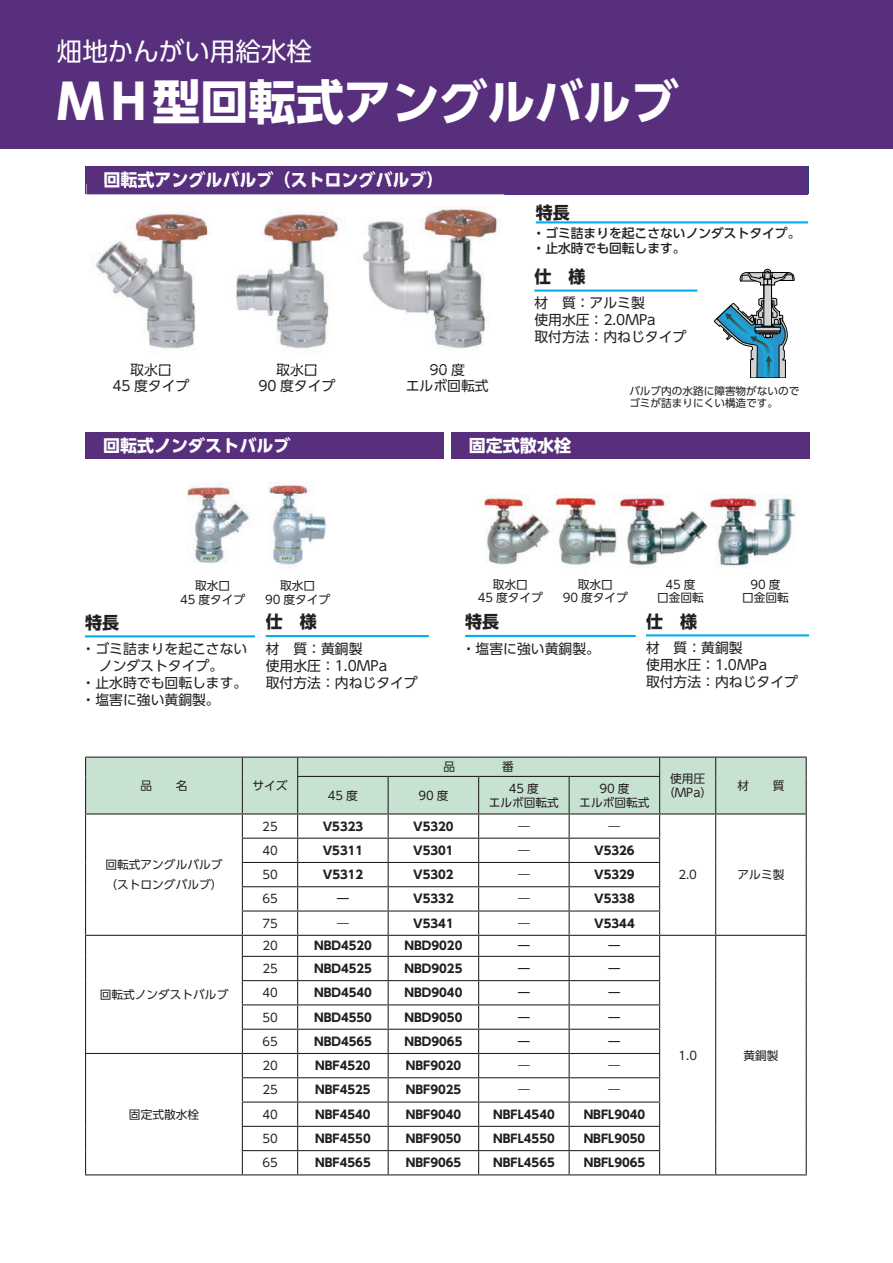
<style>
.page{position:relative;width:893px;height:1263px;background:#fff}
.page>*{position:absolute;margin:0;border:0;box-sizing:border-box;transform-origin:0 0}
.t1{font:700 47.85px "UD Shin Go Pro";color:#fff}
.t2{font:25.5px "UD Shin Go Pro";color:#fff}
.t3{font:700 16.95px "UD Shin Go Pro";color:#fff}
.t4{font:700 16.95px "UD Shin Go Pro";color:#231f20}
.t5{font:13.8px/17px "UD Shin Go Pro";color:#231f20}
.t6{font:500 12.75px/14.9px "UD Shin Go Pro";color:#231f20}
.t7{font:700 11.7px "UD Shin Go Pro";color:#231f20}
.t8{font:11.7px/13.8px "UD Shin Go Pro";color:#231f20;text-align:center}
.t9{font:10.65px/11.7px "UD Shin Go Pro";color:#231f20}
</style>
<div class="page">
<img style="left:187px;top:482px;width:139px;height:84px">
<div style="left:0;top:0;width:893px;height:149px;background:#572f7c"></div>
<div style="left:86px;top:166px;width:722px;height:28px;background:#572f7c"></div>
<hr style="left:534px;top:289px;width:163px;height:3px;background:#00aeef">
<svg style="left:714px;top:269px;width:80px;height:109px"></svg>
<div style="left:85px;top:432px;width:359px;height:27px;background:#572f7c"></div>
<div style="left:451px;top:432px;width:358px;height:27px;background:#572f7c"></div>
<img style="left:484px;top:494px;width:312px;height:74px">
<hr style="left:266px;top:635px;width:163px;height:2px;background:#00aeef">
<hr style="left:646px;top:634px;width:163px;height:2px;background:#00aeef">
<hr style="left:85px;top:756px;width:157px;height:2px;background:#231f20">
<hr style="left:242px;top:756px;width:56px;height:2px;background:#231f20">
<hr style="left:298px;top:756px;width:90px;height:2px;background:#231f20">
<hr style="left:388px;top:756px;width:91px;height:2px;background:#231f20">
<hr style="left:479px;top:756px;width:90px;height:2px;background:#231f20">
<hr style="left:569px;top:756px;width:91px;height:2px;background:#231f20">
<hr style="left:660px;top:756px;width:56px;height:2px;background:#231f20">
<hr style="left:716px;top:756px;width:91px;height:2px;background:#231f20">
<hr style="left:85px;top:1174px;width:157px;height:1px;background:#231f20">
<hr style="left:242px;top:1174px;width:56px;height:1px;background:#231f20">
<hr style="left:298px;top:1174px;width:90px;height:1px;background:#231f20">
<hr style="left:388px;top:1174px;width:91px;height:1px;background:#231f20">
<hr style="left:479px;top:1174px;width:90px;height:1px;background:#231f20">
<hr style="left:569px;top:1174px;width:91px;height:1px;background:#231f20">
<hr style="left:660px;top:1174px;width:56px;height:1px;background:#231f20">
<hr style="left:716px;top:1174px;width:91px;height:1px;background:#231f20">
<svg style="left:85px;top:757px;width:722px;height:417px"></svg>
<hr style="left:242px;top:1150px;width:56px;height:1px;background:#231f20">
<hr style="left:536px;top:221px;width:272px;height:2px;background:#00aeef">
<hr style="left:85px;top:635px;width:170px;height:2px;background:#00aeef">
<hr style="left:465px;top:635px;width:171px;height:2px;background:#00aeef">
<img style="left:86px;top:194px;width:418px;height:173px">
<img style="left:86px;top:184px;width:343px;height:10px">
<img style="left:104px;top:184px;width:327px;height:4px">
<img style="left:131px;top:363px;width:39px;height:4px">
<img style="left:277px;top:363px;width:39px;height:4px">
<svg style="left:430px;top:364px;width:17px;height:3px"></svg>
<img style="left:451px;top:363px;width:14px;height:4px">
<svg style="left:453px;top:363px;width:11px;height:4px"></svg>
<h2 class="t2" style="left:57px;top:31px;width:257px">畑地かんがい用給水栓</h2>
<h1 class="t1" style="left:57px;top:63px;width:623px">ＭＨ型回転式アングルバルブ</h1>
<h3 class="t3" style="left:103px;top:166px;width:342px">回転式アングルバルブ（ストロングバルブ）</h3>
<p class="t5" style="left:112px;top:361px;width:78px;line-height:15.9px;text-align:center">取水口<br>45 度タイプ</p>
<p class="t5" style="left:258px;top:361px;width:78px;line-height:15.9px;text-align:center">取水口<br>90 度タイプ</p>
<p class="t5" style="left:406px;top:361px;width:84px;line-height:15.9px;text-align:center">90 度<br>エルボ回転式</p>
<h3 class="t4" style="left:536px;top:199px;width:36px">特長</h3>
<p class="t6" style="left:533px;top:225px;width:269px">・ゴミ詰まりを起こさないノンダストタイプ。・止水時でも回転します。</p>
<h3 class="t4" style="left:534px;top:263px;width:53px">仕　様</h3>
<p class="t5" style="left:534px;top:294px;width:154px">材　質：アルミ製<br>使用水圧：2.0MPa<br>取付方法：内ねじタイプ</p>
<p class="t9" style="left:629px;top:385px;width:172px">バルブ内の水路に障害物がないのでゴミが詰まりにくい構造です。</p>
<h3 class="t3" style="left:103px;top:431px;width:189px">回転式ノンダストバルブ</h3>
<h3 class="t3" style="left:469px;top:431px;width:104px">固定式散水栓</h3>
<p class="t8" style="left:180px;top:578px;width:67px">取水口<br>45 度タイプ</p>
<p class="t8" style="left:265px;top:578px;width:67px">取水口<br>90 度タイプ</p>
<p class="t8" style="left:478px;top:577px;width:67px">取水口<br>45 度タイプ</p>
<p class="t8" style="left:563px;top:577px;width:67px">取水口<br>90 度タイプ</p>
<p class="t8" style="left:657px;top:577px;width:48px">45 度<br>口金回転</p>
<p class="t8" style="left:742px;top:577px;width:48px">90 度<br>口金回転</p>
<h3 class="t4" style="left:646px;top:607px;width:53px">仕　様</h3>
<h3 class="t4" style="left:266px;top:608px;width:53px">仕　様</h3>
<h3 class="t4" style="left:465px;top:608px;width:36px">特長</h3>
<p class="t5" style="left:462px;top:639px;width:140px">・塩害に強い黄銅製。</p>
<p class="t5" style="left:646px;top:639px;width:154px">材　質：黄銅製<br>使用水圧：1.0MPa<br>取付方法：内ねじタイプ</p>
<h3 class="t4" style="left:85px;top:608px;width:36px">特長</h3>
<p class="t5" style="left:82px;top:640px;width:167px">・ゴミ詰まりを起こさない　ノンダストタイプ。<br>・止水時でも回転します。・塩害に強い黄銅製。</p>
<p class="t5" style="left:266px;top:640px;width:154px">材　質：黄銅製<br>使用水圧：1.0MPa<br>取付方法：内ねじタイプ</p>
<p class="t8" style="left:141px;top:778px;width:48px">品　　名</p>
<p class="t8" style="left:252px;top:778px;width:37px">サイズ</p>
<p class="t8" style="left:663px;top:771px;width:51px">使用圧（MPa）</p>
<p class="t8" style="left:738px;top:778px;width:48px">材　　質</p>
<p class="t8" style="left:328px;top:788px;width:32px">45 度</p>
<p class="t8" style="left:418px;top:788px;width:32px">90 度</p>
<p class="t8" style="left:489px;top:781px;width:72px">45 度<br>エルボ回転式</p>
<p class="t8" style="left:579px;top:781px;width:72px">90 度<br>エルボ回転式</p>
<p class="t8" style="left:106px;top:854px;width:118px;line-height:20.4px;text-align:left">回転式アングルバルブ（ストロングバルブ）</p>
<p class="t8" style="left:100px;top:987px;width:130px">回転式ノンダストバルブ</p>
<p class="t8" style="left:129px;top:1107px;width:72px">固定式散水栓</p>
<p class="t8" style="left:262px;top:819px;width:17px">25</p>
<p class="t7" style="left:323px;top:816px;width:42px">V5323</p>
<p class="t7" style="left:413px;top:816px;width:42px">V5320</p>
<p class="t8" style="left:518px;top:819px;width:13px">―</p>
<p class="t8" style="left:609px;top:819px;width:13px">―</p>
<p class="t8" style="left:262px;top:843px;width:17px">40</p>
<p class="t7" style="left:323px;top:841px;width:42px">V5311</p>
<p class="t7" style="left:413px;top:841px;width:42px">V5301</p>
<p class="t8" style="left:518px;top:843px;width:13px">―</p>
<p class="t7" style="left:594px;top:841px;width:42px">V5326</p>
<p class="t8" style="left:262px;top:867px;width:17px">50</p>
<p class="t7" style="left:323px;top:865px;width:42px">V5312</p>
<p class="t7" style="left:413px;top:865px;width:42px">V5302</p>
<p class="t8" style="left:518px;top:867px;width:13px">―</p>
<p class="t7" style="left:594px;top:865px;width:42px">V5329</p>
<p class="t8" style="left:262px;top:892px;width:17px">65</p>
<p class="t7" style="left:337px;top:889px;width:13px">―</p>
<p class="t7" style="left:413px;top:889px;width:42px">V5332</p>
<p class="t8" style="left:518px;top:892px;width:13px">―</p>
<p class="t7" style="left:594px;top:889px;width:42px">V5338</p>
<p class="t8" style="left:262px;top:916px;width:17px">75</p>
<p class="t8" style="left:337px;top:916px;width:13px">―</p>
<p class="t7" style="left:413px;top:914px;width:42px">V5341</p>
<p class="t8" style="left:518px;top:916px;width:13px">―</p>
<p class="t7" style="left:594px;top:914px;width:42px">V5344</p>
<p class="t8" style="left:262px;top:938px;width:17px">20</p>
<p class="t7" style="left:314px;top:936px;width:59px">NBD4520</p>
<p class="t7" style="left:405px;top:936px;width:59px">NBD9020</p>
<p class="t7" style="left:518px;top:936px;width:13px">―</p>
<p class="t7" style="left:609px;top:936px;width:13px">―</p>
<p class="t8" style="left:262px;top:961px;width:17px">25</p>
<p class="t7" style="left:314px;top:959px;width:59px">NBD4525</p>
<p class="t7" style="left:405px;top:959px;width:59px">NBD9025</p>
<p class="t7" style="left:518px;top:959px;width:13px">―</p>
<p class="t7" style="left:609px;top:959px;width:13px">―</p>
<p class="t8" style="left:262px;top:985px;width:17px">40</p>
<p class="t7" style="left:314px;top:983px;width:59px">NBD4540</p>
<p class="t7" style="left:405px;top:983px;width:59px">NBD9040</p>
<p class="t7" style="left:518px;top:983px;width:13px">―</p>
<p class="t7" style="left:609px;top:983px;width:13px">―</p>
<p class="t8" style="left:262px;top:1010px;width:17px">50</p>
<p class="t7" style="left:314px;top:1007px;width:59px">NBD4550</p>
<p class="t7" style="left:405px;top:1007px;width:59px">NBD9050</p>
<p class="t7" style="left:518px;top:1007px;width:13px">―</p>
<p class="t7" style="left:609px;top:1007px;width:13px">―</p>
<p class="t8" style="left:262px;top:1034px;width:17px">65</p>
<p class="t7" style="left:314px;top:1032px;width:59px">NBD4565</p>
<p class="t7" style="left:405px;top:1032px;width:59px">NBD9065</p>
<p class="t7" style="left:518px;top:1032px;width:13px">―</p>
<p class="t7" style="left:609px;top:1032px;width:13px">―</p>
<p class="t8" style="left:262px;top:1058px;width:17px">20</p>
<p class="t7" style="left:315px;top:1056px;width:57px">NBF4520</p>
<p class="t7" style="left:406px;top:1056px;width:57px">NBF9020</p>
<p class="t8" style="left:518px;top:1058px;width:13px">―</p>
<p class="t8" style="left:609px;top:1058px;width:13px">―</p>
<p class="t8" style="left:262px;top:1083px;width:17px">25</p>
<p class="t7" style="left:315px;top:1080px;width:57px">NBF4525</p>
<p class="t7" style="left:406px;top:1080px;width:57px">NBF9025</p>
<p class="t8" style="left:518px;top:1083px;width:13px">―</p>
<p class="t8" style="left:609px;top:1083px;width:13px">―</p>
<p class="t8" style="left:262px;top:1107px;width:17px">40</p>
<p class="t7" style="left:315px;top:1105px;width:57px">NBF4540</p>
<p class="t7" style="left:406px;top:1105px;width:57px">NBF9040</p>
<p class="t7" style="left:493px;top:1105px;width:63px">NBFL4540</p>
<p class="t7" style="left:584px;top:1105px;width:63px">NBFL9040</p>
<p class="t8" style="left:262px;top:1131px;width:17px">50</p>
<p class="t7" style="left:315px;top:1129px;width:57px">NBF4550</p>
<p class="t7" style="left:406px;top:1129px;width:57px">NBF9050</p>
<p class="t7" style="left:493px;top:1129px;width:63px">NBFL4550</p>
<p class="t7" style="left:584px;top:1129px;width:63px">NBFL9050</p>
<p class="t8" style="left:262px;top:1155px;width:17px">65</p>
<p class="t7" style="left:315px;top:1153px;width:57px">NBF4565</p>
<p class="t7" style="left:406px;top:1153px;width:57px">NBF9065</p>
<p class="t7" style="left:493px;top:1153px;width:63px">NBFL4565</p>
<p class="t7" style="left:584px;top:1153px;width:63px">NBFL9065</p>
<p class="t8" style="left:678px;top:867px;width:20px">2.0</p>
<p class="t8" style="left:738px;top:867px;width:48px">アルミ製</p>
<p class="t8" style="left:678px;top:1048px;width:20px">1.0</p>
<p class="t8" style="left:743px;top:1048px;width:37px">黄銅製</p>
</div>
